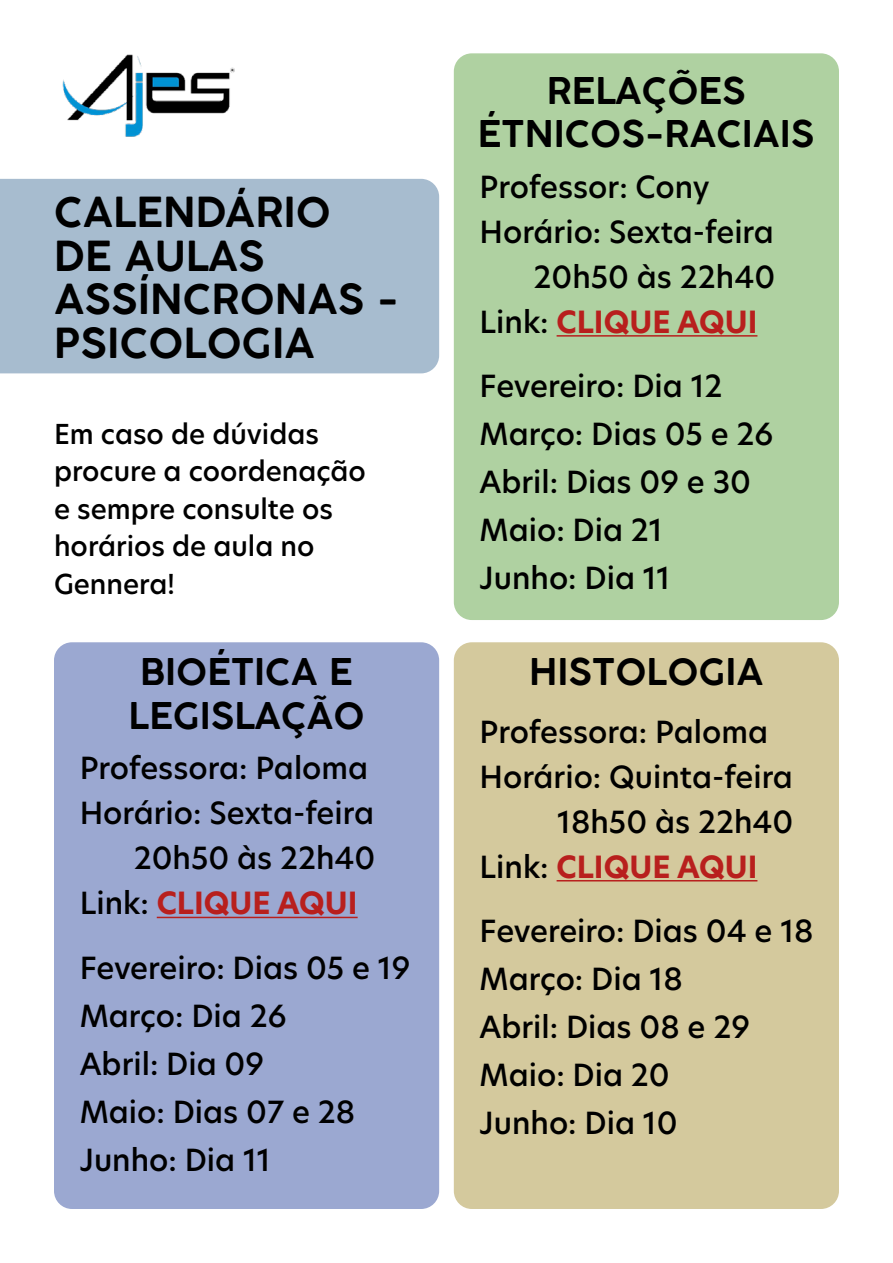
<style>
.page{position:relative;width:893px;height:1263px;background:#fff}
.page>*{position:absolute;margin:0;border:0;box-sizing:border-box;transform-origin:0 0}
.t1{font:600 40.5px/43.5px "COCOGOOSE";color:#000}
.t2{font:600 36px/43.5px "COCOGOOSE";color:#000;text-align:center}
.t3{font:500 30px/48px "Hero New";color:#000}
.t4{font:700 30px "Hero New";color:#b81f1d}
.t5{font:500 27px/37.5px "Hero New";color:#000}
.s1{font-weight:500;color:#000}
</style>
<div class="page">
<div style="left:454px;top:642px;width:385px;height:567px;background:#d4c99d;border-radius:18px"></div>
<div style="left:54px;top:642px;width:385px;height:567px;background:#9ba8d1;border-radius:18px"></div>
<div style="left:454px;top:53px;width:385px;height:567px;background:#afd1a1;border-radius:18px"></div>
<hr style="left:557px;top:880px;width:200px;height:1px;background:#b81f1d">
<hr style="left:557px;top:335px;width:200px;height:2px;background:#b81f1d">
<hr style="left:157px;top:917px;width:201px;height:1px;background:#b81f1d">
<div style="left:0;top:179px;width:439px;height:194px;background:#a7bccf"></div>
<img style="left:62px;top:54px;width:173px;height:83px">
<h1 class="t1" style="left:54px;top:191px;width:346px">CALENDÁRIO<br>DE AULAS<br>ASSÍNCRONAS -<br>PSICOLOGIA</h1>
<p class="t5" style="left:54px;top:415px;width:313px">Em caso de dúvidas procure a coordenação e sempre consulte os horários de aula no<br>Gennera!</p>
<p class="t2" style="left:128px;top:651px;width:238px">BIOÉTICA E<br>LEGISLAÇÃO</p>
<p class="t3" style="left:80px;top:744px;width:290px">Professora: Paloma</p>
<p class="t3" style="left:80px;top:789px;width:296px">Horário: Sexta-feira</p>
<p class="t3" style="left:134px;top:834px;width:243px">20h50 às 22h40</p>
<p class="t4" style="left:80px;top:883px;width:279px"><span class="s1">Link:</span> CLIQUE AQUI</p>
<p class="t3" style="left:80px;top:944px;width:332px">Fevereiro: Dias 05 e 19<br>Março: Dia 26<br>Abril: Dia 09<br>Maio: Dias 07 e 28<br>Junho: Dia 11</p>
<p class="t2" style="left:478px;top:69px;width:338px">RELAÇÕES<br>ÉTNICOS-RACIAIS</p>
<p class="t3" style="left:480px;top:163px;width:232px">Professor: Cony</p>
<p class="t3" style="left:480px;top:208px;width:296px">Horário: Sexta-feira</p>
<p class="t3" style="left:534px;top:253px;width:243px">20h50 às 22h40</p>
<p class="t4" style="left:480px;top:301px;width:279px"><span class="s1">Link:</span> CLIQUE AQUI</p>
<p class="t3" style="left:480px;top:362px;width:295px">Fevereiro: Dia 12<br>Março: Dias 05 e 26<br>Abril: Dias 09 e 30<br>Maio: Dia 21<br>Junho: Dia 11</p>
<p class="t2" style="left:529px;top:651px;width:236px">HISTOLOGIA</p>
<p class="t3" style="left:480px;top:707px;width:290px">Professora: Paloma</p>
<p class="t3" style="left:480px;top:752px;width:315px">Horário: Quinta-feira</p>
<p class="t3" style="left:557px;top:797px;width:238px">18h50 às 22h40</p>
<p class="t4" style="left:480px;top:846px;width:279px"><span class="s1">Link:</span> CLIQUE AQUI</p>
<p class="t3" style="left:480px;top:907px;width:336px">Fevereiro: Dias 04 e 18<br>Março: Dia 18<br>Abril: Dias 08 e 29<br>Maio: Dia 20<br>Junho: Dia 10</p>
</div>
